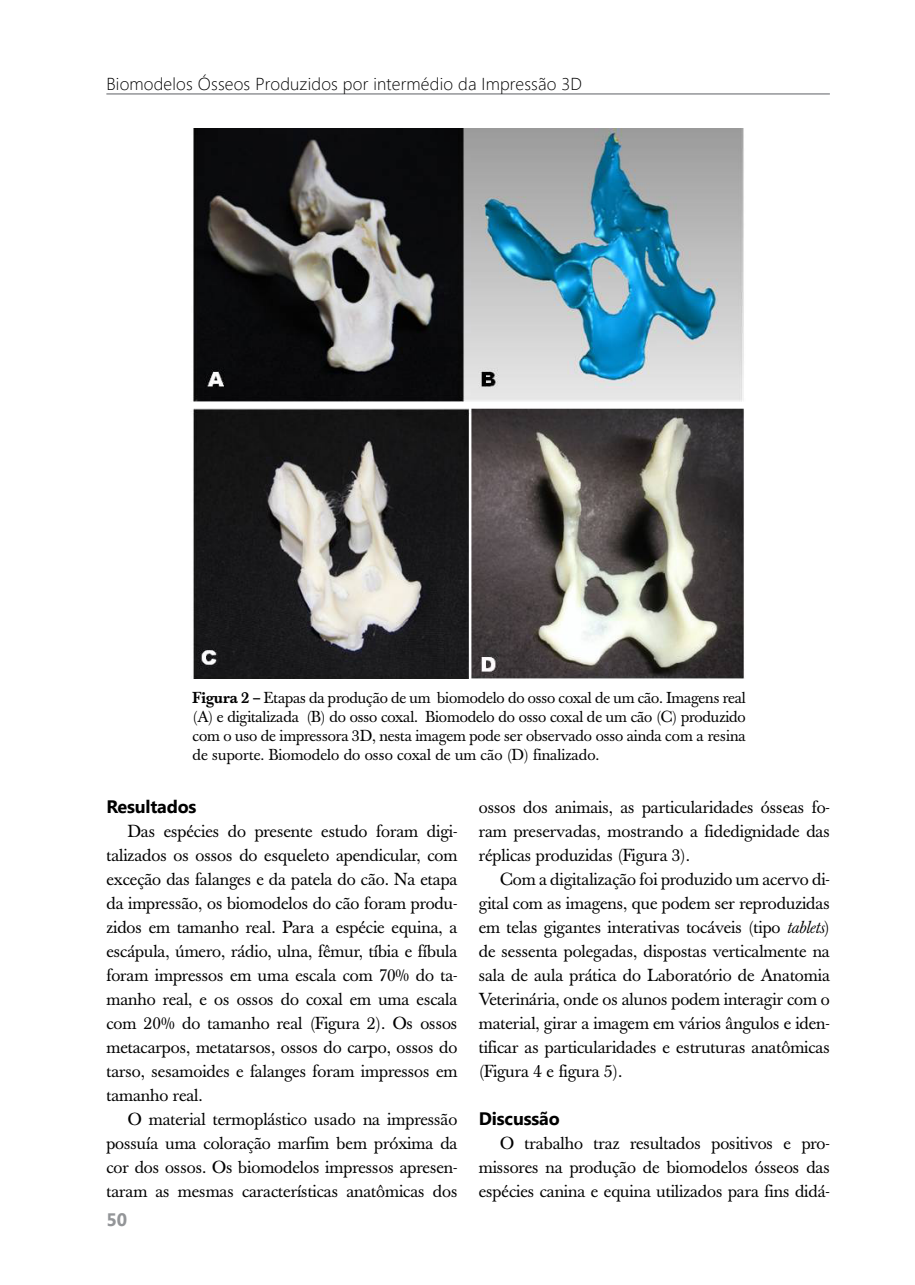
<style>
.page{position:relative;width:915px;height:1285px;background:#fff}
.page>*{position:absolute;margin:0;border:0;box-sizing:border-box;transform-origin:0 0}
.t1{font:700 18px "Segoe UI";letter-spacing:-.01em;color:#000}
.t2{font:700 18px "Segoe UI";color:#939598}
.t3{font:17.25px/24px "Baskerville";letter-spacing:-.005em;color:#000;text-align:justify}
.t4{font:300 17.25px "Segoe UI";letter-spacing:.01em;color:#000}
.t5{font:15.75px/18.9px "Baskerville";color:#000;text-align:justify}
.s1{font-weight:500}
.s2{font-style:italic}
</style>
<div class="page">
<hr style="left:106px;top:93px;width:723px;height:2px;background:#939598">
<img style="left:193px;top:129px;width:551px;height:549px">
<p class="t4" style="left:106px;top:70px;width:477px">Biomodelos Ósseos Produzidos por intermédio da Impressão 3D</p>
<p class="t5" style="left:192px;top:688px;width:554px"><span class="s1">Figura 2 –</span> Etapas da produção de um biomodelo do osso coxal de um cão. Imagens real (A) e digitalizada (B) do osso coxal. Biomodelo do osso coxal de um cão (C) produzido com o uso de impressora 3D, nesta imagem pode ser observado osso ainda com a resina de suporte. Biomodelo do osso coxal de um cão (D) finalizado.</p>
<p class="t1" style="left:106px;top:793px;width:92px">Resultados</p>
<p class="t3" style="left:106px;top:819px;width:352px;text-indent:21px">Das espécies do presente estudo foram digi&shy;talizados os ossos do esqueleto apendicular, com exceção das falanges e da patela do cão. Na etapa da impressão, os biomodelos do cão foram produ&shy;zidos em tamanho real. Para a espécie equina, a escápula, úmero, rádio, ulna, fêmur, tíbia e fíbula foram impressos em uma escala com 70% do ta&shy;manho real, e os ossos do coxal em uma escala com 20% do tamanho real (Figura 2). Os ossos metacarpos, metatarsos, ossos do carpo, ossos do tarso, sesamoides e falanges foram impressos em tamanho real.</p>
<p class="t3" style="left:106px;top:1107px;width:352px;text-indent:21px">O material termoplástico usado na impressão possuía uma coloração marfim bem próxima da cor dos ossos. Os biomodelos impressos apresen&shy;taram as mesmas características anatômicas dos</p>
<p class="t2" style="left:106px;top:1206px;width:22px">50</p>
<p class="t3" style="left:478px;top:795px;width:352px">ossos dos animais, as particularidades ósseas fo&shy;ram preservadas, mostrando a fidedignidade das réplicas produzidas (Figura 3).</p>
<p class="t3" style="left:478px;top:867px;width:352px;text-indent:21px">Com a digitalização foi produzido um acervo di&shy;gital com as imagens, que podem ser reproduzidas em telas gigantes interativas tocáveis (tipo <span class="s2">tablets</span>) de sessenta polegadas, dispostas verticalmente na sala de aula prática do Laboratório de Anatomia Veterinária, onde os alunos podem interagir com o material, girar a imagem em vários ângulos e iden&shy;tificar as particularidades e estruturas anatômicas (Figura 4 e figura 5).</p>
<p class="t1" style="left:478px;top:1105px;width:82px">Discussão</p>
<p class="t3" style="left:478px;top:1131px;width:352px;text-indent:21px">O trabalho traz resultados positivos e pro&shy;missores na produção de biomodelos ósseos das espécies canina e equina utilizados para fins didá-</p>
</div>
